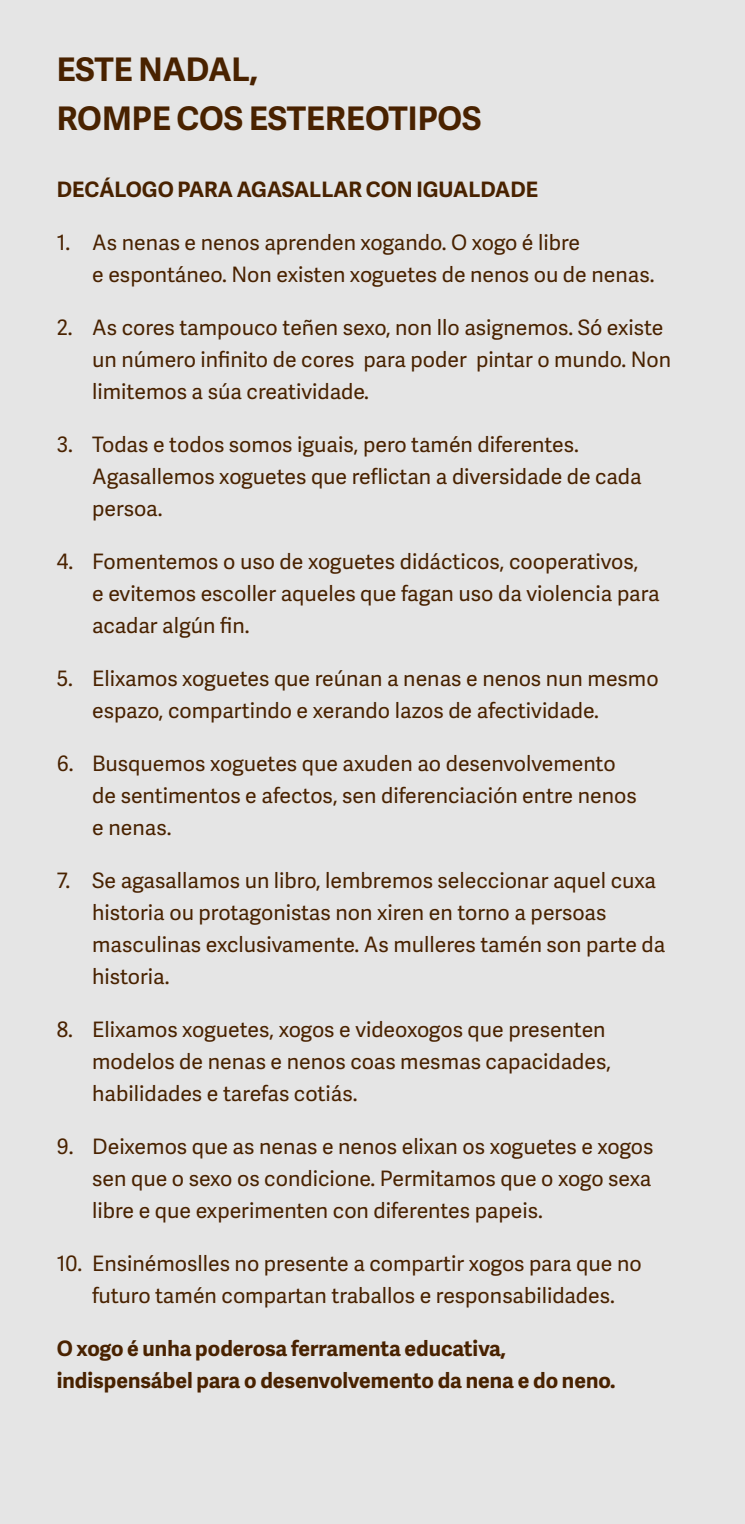
<style>
.page{position:relative;width:745px;height:1524px;background:#fff}
.page>*{position:absolute;margin:0;border:0;box-sizing:border-box;transform-origin:0 0}
.t1{font:700 32.5px/48.8px "Adelle Sans";color:#492200}
.t2{font:21.25px/32px "Adelle Sans";color:#492200}
.t3{font:700 21.25px/32px "Adelle Sans";color:#492200}
</style>
<div class="page">
<div style="left:0;top:0;width:744px;height:1524px;background:#e5e5e5"></div>
<h1 class="t1" style="left:57px;top:44px;width:426px">ESTE NADAL,<br>ROMPE COS ESTEREOTIPOS</h1>
<p class="t3" style="left:57px;top:173px;width:482px">DECÁLOGO PARA AGASALLAR CON IGUALDADE</p>
<p class="t2" style="left:92px;top:226px;width:563px;text-indent:-35px">1. As nenas e nenos aprenden xogando. O xogo é libre<br>e espontáneo. Non existen xoguetes de nenos ou de nenas.</p>
<p class="t2" style="left:92px;top:311px;width:580px;text-indent:-35px">2. As cores tampouco teñen sexo, non llo asignemos. Só existe un número infinito de cores para poder pintar o mundo. Non limitemos a súa creatividade.</p>
<p class="t2" style="left:92px;top:428px;width:550px;text-indent:-35px">3. Todas e todos somos iguais, pero tamén diferentes.<br>Agasallemos xoguetes que reflictan a diversidade de cada persoa.</p>
<p class="t2" style="left:92px;top:545px;width:568px;text-indent:-35px">4. Fomentemos o uso de xoguetes didácticos, cooperativos,<br>e evitemos escoller aqueles que fagan uso da violencia para acadar algún fin.</p>
<p class="t2" style="left:92px;top:662px;width:567px;text-indent:-35px">5. Elixamos xoguetes que reúnan a nenas e nenos nun mesmo espazo, compartindo e xerando lazos de afectividade.</p>
<p class="t2" style="left:92px;top:747px;width:545px;text-indent:-35px">6. Busquemos xoguetes que axuden ao desenvolvemento de sentimentos e afectos, sen diferenciación entre nenos e nenas.</p>
<p class="t2" style="left:92px;top:864px;width:574px;text-indent:-35px">7. Se agasallamos un libro, lembremos seleccionar aquel cuxa historia ou protagonistas non xiren en torno a persoas masculinas exclusivamente. As mulleres tamén son parte da historia.</p>
<p class="t2" style="left:92px;top:1012px;width:520px;text-indent:-35px">8. Elixamos xoguetes, xogos e videoxogos que presenten modelos de nenas e nenos coas mesmas capacidades, habilidades e tarefas cotiás.</p>
<p class="t2" style="left:92px;top:1129px;width:562px;text-align:justify;text-indent:-35px">9. Deixemos que as nenas e nenos elixan os xoguetes e xogos sen que o sexo os condicione. Permitamos que o xogo sexa libre e que experimenten con diferentes papeis.</p>
<p class="t2" style="left:57px;top:1246px;width:586px;text-align:center">10. Ensinémoslles no presente a compartir xogos para que no futuro tamén compartan traballos e responsabilidades.</p>
<p class="t3" style="left:57px;top:1331px;width:560px">O xogo é unha poderosa ferramenta educativa, indispensábel para o desenvolvemento da nena e do neno.</p>
</div>
